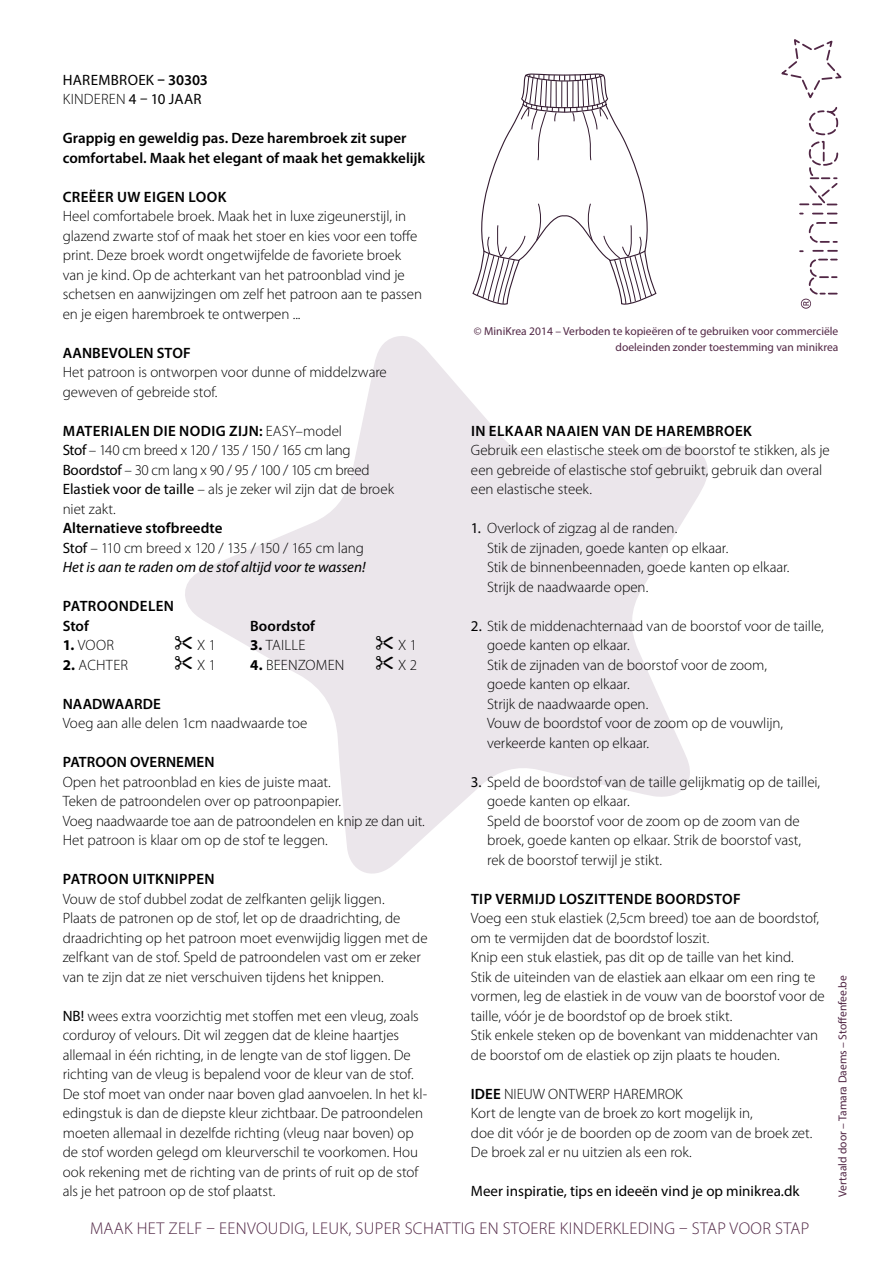
<style>
.page{position:relative;width:893px;height:1263px;background:#fff}
.page>*{position:absolute;margin:0;border:0;box-sizing:border-box;transform-origin:0 0}
.t1{font:300 17.1px "Myriad Pro";letter-spacing:.02em;color:#512745}
.t2{font:300 15px/19.5px "Myriad Pro";letter-spacing:-.005em;color:#000}
.t3{font:600 15px/19.5px "Myriad Pro";letter-spacing:.005em;color:#000}
.t4{font:600 15px/19.5px "Myriad Pro";letter-spacing:.025em;color:#000}
.t5{font:italic 15px/19.5px "Myriad Pro";color:#000}
.t6{font:15px "Myriad Pro";color:#000}
.t7{font:15px/19.5px "Myriad Pro";letter-spacing:.025em;color:#000}
.t8{font:11.55px/15.8px "Myriad Pro";color:#512745;text-align:right}
.s1{font-weight:600}
.s2{font-weight:300}
.s3{font-weight:400}
.s4{font-weight:600;font-style:normal}
.s5{font-style:normal}
.s6{font-weight:300;font-style:normal}
.s7{font-weight:700}
</style>
<div class="page">
<svg style="left:185px;top:336px;width:523px;height:538px;fill:#ebe6eb"></svg>
<svg style="left:813px;top:213px;width:24px;height:1px"></svg>
<svg style="left:799px;top:222px;width:39px;height:87px"></svg>
<svg style="left:781px;top:39px;width:60px;height:167px"></svg>
<svg style="left:472px;top:73px;width:185px;height:232px"></svg>
<svg style="left:185px;top:636px;width:7px;height:33px"></svg>
<svg style="left:376px;top:636px;width:17px;height:33px"></svg>
<p class="t7" style="left:63px;top:70px;width:147px">HAREMBROEK <span class="s1">– 30303<br></span><span class="s2">KINDEREN</span> 4 – 10 JAAR</p>
<p class="t3" style="left:63px;top:128px;width:364px">Grappig en geweldig pas. Deze harembroek zit super comfortabel. Maak het elegant of maak het gemakkelijk</p>
<p class="t4" style="left:63px;top:186px;width:165px">CREËER UW EIGEN LOOK</p>
<p class="t2" style="left:63px;top:206px;width:361px">Heel comfortabele broek. Maak het in luxe zigeunerstijl, in glazend zwarte stof of maak het stoer en kies voor een toffe print. Deze broek wordt ongetwijfelde de favoriete broek van je kind. Op de achterkant van het patroonblad vind je schetsen en aanwijzingen om zelf het patroon aan te passen en je eigen harembroek te ontwerpen ...</p>
<p class="t3" style="left:63px;top:342px;width:129px">AANBEVOLEN STOF</p>
<p class="t2" style="left:63px;top:362px;width:326px">Het patroon is ontworpen voor dunne of middelzware geweven of gebreide stof.</p>
<p class="t2" style="left:63px;top:421px;width:333px"><span class="s1">MATERIALEN DIE NODIG ZIJN:</span> EASY–model<br><span class="s3">Stof</span> – 140 cm breed x 120 / 135 / 150 / 165 cm lang <span class="s3">Boordstof</span> – 30 cm lang x 90 / 95 / 100 / 105 cm breed <span class="s3">Elastiek voor de taille</span> – als je zeker wil zijn dat de broek niet zakt.</p>
<p class="t5" style="left:63px;top:518px;width:304px"><span class="s4">Alternatieve stofbreedte<br></span><span class="s5">Stof</span> <span class="s6">– 110 cm breed x 120 / 135 / 150 / 165 cm lang<br></span>Het is aan te raden om de stof altijd voor te wassen!</p>
<p class="t4" style="left:63px;top:596px;width:113px">PATROONDELEN<br>Stof</p>
<p class="t8" style="left:474px;top:323px;width:366px">© MiniKrea 2014 – Verboden te kopieëren of te gebruiken voor commerciële doeleinden zonder toestemming van minikrea</p>
<p class="t4" style="left:471px;top:420px;width:282px">IN ELKAAR NAAIEN VAN DE HAREMBROEK</p>
<p class="t2" style="left:471px;top:440px;width:360px">Gebruik een elastische steek om de boorstof te stikken, als je een gebreide of elastische stof gebruikt, gebruik dan overal een elastische steek.</p>
<p class="t2" style="left:487px;top:518px;width:304px;text-indent:-16px"><span class="s3">1.</span> Overlock of zigzag al de randen.<br>Stik de zijnaden, goede kanten op elkaar.<br>Stik de binnenbeennaden, goede kanten op elkaar.<br>Strijk de naadwaarde open.</p>
<p class="t2" style="left:487px;top:616px;width:338px;text-indent:-16px"><span class="s3">2.</span> Stik de middenachternaad van de boorstof voor de taille, goede kanten op elkaar.<br>Stik de zijnaden van de boorstof voor de zoom,<br>goede kanten op elkaar.<br>Strijk de naadwaarde open.<br>Vouw de boordstof voor de zoom op de vouwlijn, verkeerde kanten op elkaar.</p>
<p class="t2" style="left:487px;top:772px;width:335px;text-indent:-16px"><span class="s3">3.</span> Speld de boordstof van de taille gelijkmatig op de taillei, goede kanten op elkaar.<br>Speld de boorstof voor de zoom op de zoom van de broek, goede kanten op elkaar. Strik de boorstof vast, rek de boorstof terwijl je stikt.</p>
<p class="t4" style="left:471px;top:888px;width:271px">TIP VERMIJD LOSZITTENDE BOORDSTOF</p>
<p class="t2" style="left:471px;top:908px;width:355px">Voeg een stuk elastiek (2,5cm breed) toe aan de boordstof, om te vermijden dat de boordstof loszit.<br>Knip een stuk elastiek, pas dit op de taille van het kind.<br>Stik de uiteinden van de elastiek aan elkaar om een ring te vormen, leg de elastiek in de vouw van de boorstof voor de taille, vóór je de boordstof op de broek stikt.<br>Stik enkele steken op de bovenkant van middenachter van de boorstof om de elastiek op zijn plaats te houden.</p>
<p class="t2" style="left:471px;top:1084px;width:343px"><span class="s1">IDEE</span> NIEUW ONTWERP HAREMROK<br>Kort de lengte van de broek zo kort mogelijk in,<br>doe dit vóór je de boorden op de zoom van de broek zet.<br>De broek zal er nu uitzien als een rok.</p>
<p class="t6" style="left:471px;top:1182px;width:330px">Meer inspiratie, tips en ideeën vind je op minikrea.dk</p>
<p class="t1" style="left:90px;top:1218px;width:721px">MAAK HET ZELF – EENVOUDIG, LEUK, SUPER SCHATTIG EN STOERE KINDERKLEDING – STAP VOOR STAP</p>
<p class="t3" style="left:250px;top:615px;width:66px">Boordstof</p>
<p class="t2" style="left:63px;top:635px;width:53px"><span class="s7">1.</span> VOOR</p>
<p class="t2" style="left:197px;top:635px;width:20px">X 1</p>
<p class="t2" style="left:250px;top:635px;width:57px"><span class="s7">3.</span> TAILLE</p>
<p class="t2" style="left:398px;top:635px;width:20px">X 1</p>
<p class="t2" style="left:63px;top:655px;width:67px"><span class="s7">2.</span> ACHTER</p>
<p class="t2" style="left:197px;top:655px;width:20px">X 1</p>
<p class="t2" style="left:250px;top:655px;width:96px"><span class="s7">4.</span> BEENZOMEN</p>
<p class="t2" style="left:398px;top:655px;width:20px">X 2</p>
<p class="t3" style="left:63px;top:693px;width:100px">NAADWAARDE</p>
<p class="t2" style="left:63px;top:713px;width:246px">Voeg aan alle delen 1cm naadwaarde toe</p>
<p class="t3" style="left:63px;top:752px;width:153px">PATROON OVERNEMEN</p>
<p class="t2" style="left:63px;top:772px;width:364px">Open het patroonblad en kies de juiste maat.<br>Teken de patroondelen over op patroonpapier.<br>Voeg naadwaarde toe aan de patroondelen en knip ze dan uit.<br>Het patroon is klaar om op de stof te leggen.</p>
<p class="t4" style="left:63px;top:869px;width:153px">PATROON UITKNIPPEN</p>
<p class="t2" style="left:63px;top:889px;width:366px">Vouw de stof dubbel zodat de zelfkanten gelijk liggen.<br>Plaats de patronen op de stof, let op de draadrichting, de draadrichting op het patroon moet evenwijdig liggen met de zelfkant van de stof. Speld de patroondelen vast om er zeker van te zijn dat ze niet verschuiven tijdens het knippen.</p>
<p class="t2" style="left:63px;top:1006px;width:366px"><span class="s3">NB!</span> wees extra voorzichtig met stoffen met een vleug, zoals corduroy of velours. Dit wil zeggen dat de kleine haartjes allemaal in één richting, in de lengte van de stof liggen. De richting van de vleug is bepalend voor de kleur van de stof.<br>De stof moet van onder naar boven glad aanvoelen. In het kl&shy;edingstuk is dan de diepste kleur zichtbaar. De patroondelen moeten allemaal in dezelfde richting (vleug naar boven) op de stof worden gelegd om kleurverschil te voorkomen. Hou ook rekening met de richting van de prints of ruit op de stof als je het patroon op de stof plaatst.</p>
<p class="t8" style="left:834px;top:1197px;width:223px;rotate:-90deg">Vertaald door – Tamara Daems – Stoffenfee.be</p>
</div>
